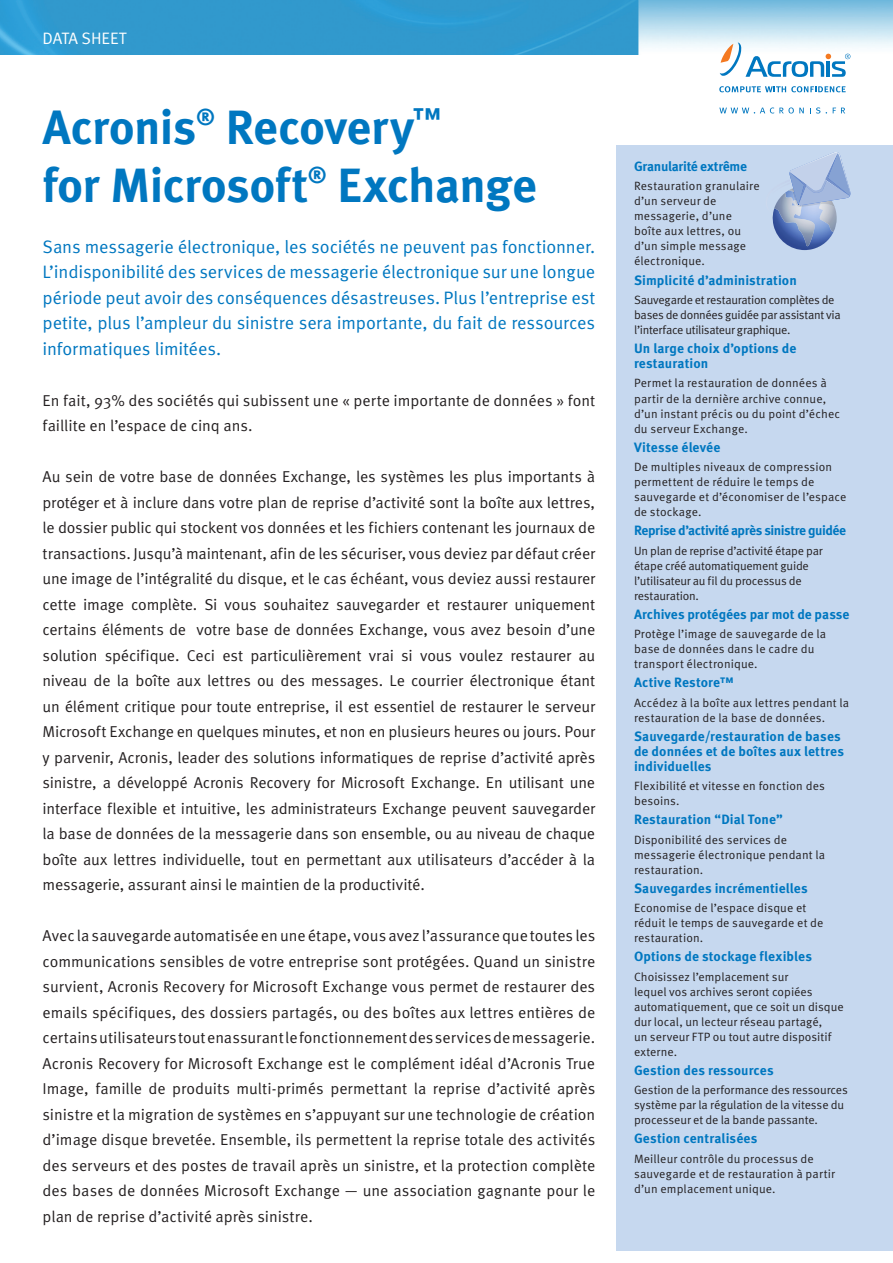
<style>
.page{position:relative;width:893px;height:1263px;background:#fff}
.page>*{position:absolute;margin:0;border:0;box-sizing:border-box;transform-origin:0 0}
.t1{font:700 48px/57.6px "Meta Pro";letter-spacing:-.015em;color:#0077c0}
.Heading_2{font:18px/25.5px "Meta Pro";letter-spacing:-.01em;color:#0077c0;text-align:justify}
.succsess_story_heade{font:16.5px "Meta Pro";color:#fff}
.Heading_2-2{font:15.75px/25.5px "Meta Pro";letter-spacing:-.005em;color:#231f20;text-align:justify}
.bodybullets{font:700 13.5px/15px "Meta Pro";letter-spacing:.005em;color:#0077c0}
.bodybullets-2{font:700 13.5px "Meta Pro";letter-spacing:-.035em;color:#0077c0}
.bodybullets-3{font:700 13.5px "Meta Pro";letter-spacing:-.025em;color:#0077c0}
.bodybullets-4{font:12px/15px "Meta Pro";letter-spacing:.01em;color:#231f20}
.bodybullets-5{font:12px/15px "Meta Pro";letter-spacing:-.015em;color:#231f20}
.bodybullets-6{font:12px/15px "Meta Pro";letter-spacing:-.03em;color:#231f20}
</style>
<div class="page">
<div style="left:617px;top:145px;width:276px;height:1105px;background:#c6d8ef"></div>
<img style="left:0;top:0;width:893px;height:54px">
<svg style="left:772px;top:152px;width:79px;height:98px"></svg>
<svg style="left:720px;top:43px;width:130px;height:34px"></svg>
<svg style="left:719px;top:86px;width:127px;height:6px"></svg>
<svg style="left:719px;top:107px;width:85px;height:7px"></svg>
<svg style="left:810px;top:107px;width:10px;height:7px"></svg>
<svg style="left:833px;top:108px;width:12px;height:5px"></svg>
<p class="succsess_story_heade" style="left:43px;top:28px;width:85px">DATA SHEET</p>
<p class="t1" style="left:43px;top:99px;width:496px">Acronis<sup>®</sup> Recovery<sup>™<br></sup>for Microsoft<sup>®</sup> Exchange</p>
<p class="Heading_2" style="left:43px;top:234px;width:554px">Sans messagerie électronique, les sociétés ne peuvent pas fonctionner.<br>L’indisponibilité des services de messagerie électronique sur une longue période peut avoir des conséquences désastreuses. Plus l’entreprise est petite, plus l’ampleur du sinistre sera importante, du fait de ressources informatiques limitées.</p>
<p class="Heading_2-2" style="left:43px;top:388px;width:554px">En fait, 93% des sociétés qui subissent une « perte importante de données » font faillite en l’espace de cinq ans.</p>
<p class="Heading_2-2" style="left:43px;top:464px;width:554px">Au sein de votre base de données Exchange, les systèmes les plus importants à protéger et à inclure dans votre plan de reprise d’activité sont la boîte aux lettres, le dossier public qui stockent vos données et les fichiers contenant les journaux de transactions. Jusqu’à maintenant, afin de les sécuriser, vous deviez par défaut créer une image de l’intégralité du disque, et le cas échéant, vous deviez aussi restaurer cette image complète. Si vous souhaitez sauvegarder et restaurer uniquement certains éléments de votre base de données Exchange, vous avez besoin d’une solution spécifique. Ceci est particulièrement vrai si vous voulez restaurer au niveau de la boîte aux lettres ou des messages. Le courrier électronique étant un élément critique pour toute entreprise, il est essentiel de restaurer le serveur Microsoft Exchange en quelques minutes, et non en plusieurs heures ou jours. Pour y parvenir, Acronis, leader des solutions informatiques de reprise d’activité après sinistre, a développé Acronis Recovery for Microsoft Exchange. En utilisant une interface flexible et intuitive, les administrateurs Exchange peuvent sauvegarder la base de données de la messagerie dans son ensemble, ou au niveau de chaque boîte aux lettres individuelle, tout en permettant aux utilisateurs d’accéder à la messagerie, assurant ainsi le maintien de la productivité.</p>
<p class="Heading_2-2" style="left:43px;top:923px;width:554px">Avec la sauvegarde automatisée en une étape, vous avez l’assurance que toutes les communications sensibles de votre entreprise sont protégées. Quand un sinistre survient, Acronis Recovery for Microsoft Exchange vous permet de restaurer des emails spécifiques, des dossiers partagés, ou des boîtes aux lettres entières de certains utilisateurs tout enassurant le fonctionnement des services de messagerie.<br>Acronis Recovery for Microsoft Exchange est le complément idéal d’Acronis True Image, famille de produits multi-primés permettant la reprise d’activité après sinistre et la migration de systèmes en s’appuyant sur une technologie de création d’image disque brevetée. Ensemble, ils permettent la reprise totale des activités des serveurs et des postes de travail après un sinistre, et la protection complète des bases de données Microsoft Exchange — une association gagnante pour le plan de reprise d’activité après sinistre.</p>
<p class="bodybullets-3" style="left:634px;top:158px;width:115px">Granularité extrême</p>
<p class="bodybullets-4" style="left:634px;top:179px;width:127px">Restauration granulaire d’un serveur de messagerie, d’une boîte aux lettres, ou d’un simple message électronique.</p>
<p class="bodybullets" style="left:634px;top:273px;width:164px">Simplicité d’administration</p>
<p class="bodybullets-6" style="left:634px;top:293px;width:208px">Sauvegarde et restauration complètes de bases de données guidée par assistant via l’interface utilisateur graphique.</p>
<p class="bodybullets" style="left:634px;top:341px;width:164px">Un large choix d’options de restauration</p>
<p class="bodybullets-4" style="left:634px;top:376px;width:208px">Permet la restauration de données à partir de la dernière archive connue, d’un instant précis ou du point d’échec du serveur Exchange.</p>
<p class="bodybullets" style="left:634px;top:440px;width:88px">Vitesse élevée</p>
<p class="bodybullets-4" style="left:634px;top:460px;width:214px">De multiples niveaux de compression permettent de réduire le temps de sauvegarde et d’économiser de l’espace de stockage.</p>
<p class="bodybullets-2" style="left:634px;top:522px;width:213px">Reprise d’activité après sinistre guidée</p>
<p class="bodybullets-5" style="left:634px;top:543px;width:190px">Un plan de reprise d’activité étape par étape créé automatiquement guide l’utilisateur au fil du processus de restauration.</p>
<p class="bodybullets" style="left:634px;top:607px;width:217px">Archives protégées par mot de passe</p>
<p class="bodybullets-4" style="left:634px;top:627px;width:194px">Protège l’image de sauvegarde de la base de données dans le cadre du transport électronique.</p>
<p class="bodybullets" style="left:634px;top:675px;width:101px">Active Restore™</p>
<p class="bodybullets-4" style="left:634px;top:695px;width:217px">Accédez à la boîte aux lettres pendant la restauration de la base de données.</p>
<p class="bodybullets" style="left:634px;top:729px;width:212px">Sauvegarde/restauration de bases de données et de boîtes aux lettres individuelles</p>
<p class="bodybullets-4" style="left:634px;top:779px;width:192px">Flexibilité et vitesse en fonction des besoins.</p>
<p class="bodybullets" style="left:634px;top:812px;width:150px">Restauration “Dial Tone”</p>
<p class="bodybullets-4" style="left:634px;top:832px;width:193px">Disponibilité des services de messagerie électronique pendant la restauration.</p>
<p class="bodybullets" style="left:634px;top:881px;width:175px">Sauvegardes incrémentielles</p>
<p class="bodybullets-4" style="left:634px;top:901px;width:191px">Economise de l’espace disque et réduit le temps de sauvegarde et de restauration.</p>
<p class="bodybullets" style="left:634px;top:949px;width:179px">Options de stockage flexibles</p>
<p class="bodybullets-4" style="left:634px;top:969px;width:211px">Choisissez l’emplacement sur<br>lequel vos archives seront copiées automatiquement, que ce soit un disque dur local, un lecteur réseau partagé,<br>un serveur FTP ou tout autre dispositif externe.</p>
<p class="bodybullets" style="left:634px;top:1063px;width:141px">Gestion des ressources</p>
<p class="bodybullets-4" style="left:634px;top:1083px;width:215px">Gestion de la performance des ressources système par la régulation de la vitesse du processeur et de la bande passante.</p>
<p class="bodybullets" style="left:634px;top:1131px;width:125px">Gestion centralisées</p>
<p class="bodybullets-4" style="left:634px;top:1151px;width:202px">Meilleur contrôle du processus de sauvegarde et de restauration à partir d’un emplacement unique.</p>
</div>
